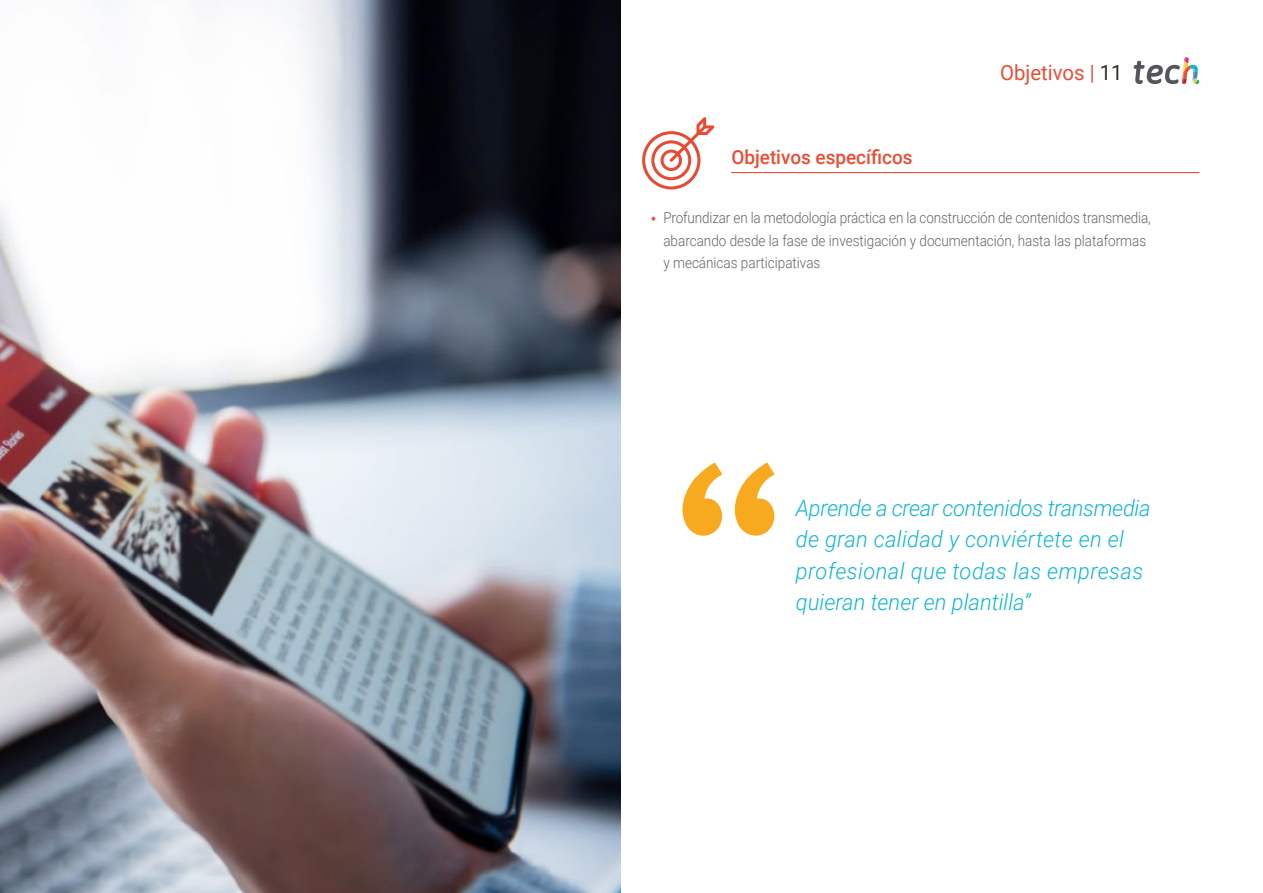
<style>
.page{position:relative;width:1263px;height:893px;background:#fff}
.page>*{position:absolute;margin:0;border:0;box-sizing:border-box;transform-origin:0 0}
.t1{font:italic 300 22.5px/31.5px "Roboto";color:#0fb6cf}
.t2{font:21px "Roboto";color:#e94d35}
.t3{font:500 19.5px "Roboto";color:#e94d35}
.t4{font:300 15px/22.5px "Roboto";color:#61646a;scale:.9 1}
.s1{color:#312e20}
</style>
<div class="page">
<img style="left:0;top:0;width:621px;height:893px">
<svg style="left:1134px;top:57px;width:65px;height:27px"></svg>
<hr style="left:731px;top:172px;width:468px;height:1px;background:#e94d35">
<svg style="left:642px;top:117px;width:72px;height:72px"></svg>
<svg style="left:682px;top:462px;width:93px;height:74px"></svg>
<h3 class="t3" style="left:731px;top:144px;width:183px">Objetivos específicos</h3>
<h2 class="t2" style="left:1000px;top:57px;width:124px">Objetivos | <span class="s1">11</span></h2>
<p class="t4" style="left:663px;top:206px;width:543px">Profundizar en la metodología práctica en la construcción de contenidos transmedia, abarcando desde la fase de investigación y documentación, hasta las plataformas y mecánicas participativas</p>
<h1 class="t1" style="left:796px;top:491px;width:356px">Aprende a crear contenidos transmedia de gran calidad y conviértete en el profesional que todas las empresas quieran tener en plantilla”</h1>
</div>
